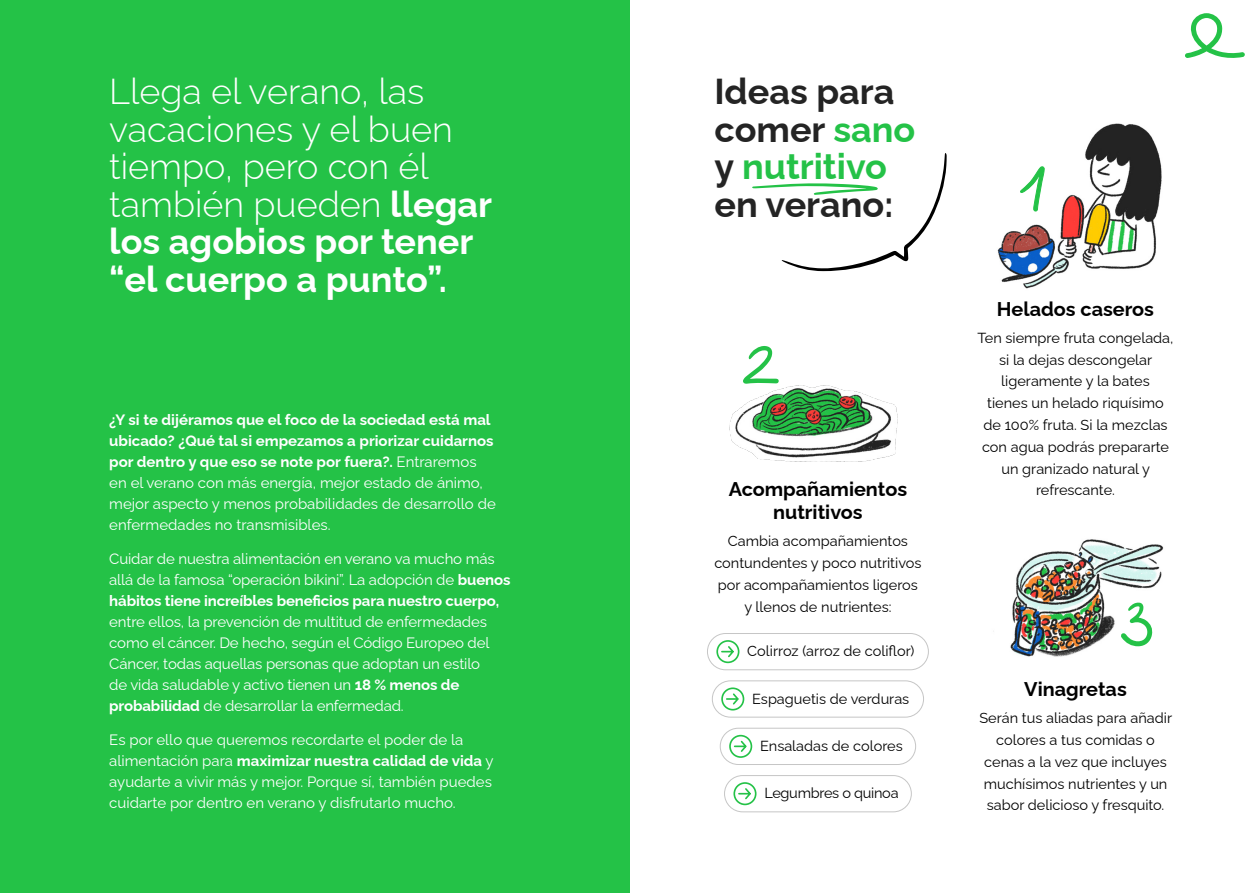
<style>
.page{position:relative;width:1259px;height:893px;background:#fff}
.page>*{position:absolute;margin:0;border:0;box-sizing:border-box;transform-origin:0 0}
.t1{font:300 36px/37.5px "Raleway";color:#fff}
.t2{font:700 36px/37.5px "Raleway";color:#242424}
.t3{font:700 19.8px "Raleway";color:#000}
.t4{font:15px/21px "Raleway";letter-spacing:-.01em;color:#fff}
.t5{font:14.55px/21.8px "Raleway";color:#000;text-align:center}
.t6{font:14.55px "Raleway";letter-spacing:-.02em;color:#000}
.s1{font-weight:700}
.s2{color:#24c247}
</style>
<div class="page">
<div style="left:0;top:0;width:629px;height:893px;background:#24c247"></div>
<img style="left:993px;top:539px;width:171px;height:118px">
<svg style="left:716px;top:640px;width:24px;height:24px"></svg>
<div style="left:707px;top:633px;width:222px;height:37px;border:1px solid #c6c6c6;border-radius:18px"></div>
<svg style="left:721px;top:687px;width:24px;height:24px"></svg>
<div style="left:712px;top:680px;width:212px;height:37px;border:1px solid #c6c6c6;border-radius:18px"></div>
<svg style="left:729px;top:734px;width:24px;height:24px"></svg>
<div style="left:720px;top:728px;width:196px;height:37px;border:1px solid #c6c6c6;border-radius:18px"></div>
<svg style="left:733px;top:782px;width:24px;height:24px"></svg>
<div style="left:724px;top:775px;width:187px;height:37px;border:1px solid #c6c6c6;border-radius:18px"></div>
<img style="left:997px;top:123px;width:165px;height:166px">
<svg style="left:1019px;top:166px;width:26px;height:46px"></svg>
<svg style="left:1120px;top:603px;width:33px;height:43px"></svg>
<svg style="left:752px;top:153px;width:194px;height:118px"></svg>
<svg style="left:1185px;top:13px;width:60px;height:45px"></svg>
<img style="left:729px;top:385px;width:169px;height:77px">
<svg style="left:743px;top:346px;width:36px;height:38px"></svg>
<h1 class="t1" style="left:109px;top:69px;width:384px">Llega el verano, las vacaciones y el buen tiempo, pero con él también pueden <span class="s1">llegar los agobios por tener “el cuerpo a punto”.</span></h1>
<p class="t4" style="left:109px;top:408px;width:388px"><span class="s1">¿Y si te dijéramos que el foco de la sociedad está mal ubicado? ¿Qué tal si empezamos a priorizar cuidarnos por dentro y que eso se note por fuera?.</span> Entraremos en el verano con más energía, mejor estado de ánimo, mejor aspecto y menos probabilidades de desarrollo de enfermedades no transmisibles.</p>
<p class="t4" style="left:109px;top:547px;width:403px">Cuidar de nuestra alimentación en verano va mucho más allá de la famosa “operación bikini”. La adopción de <span class="s1">buenos hábitos tiene increíbles beneficios para nuestro cuerpo,</span></p>
<p class="t4" style="left:109px;top:610px;width:382px">entre ellos, la prevención de multitud de enfermedades como el cáncer. De hecho, según el Código Europeo del Cáncer, todas aquellas personas que adoptan un estilo de vida saludable y activo tienen un <span class="s1">18 % menos de probabilidad</span> de desarrollar la enfermedad.</p>
<p class="t4" style="left:109px;top:727px;width:386px">Es por ello que queremos recordarte el poder de la alimentación para <span class="s1">maximizar nuestra calidad de vida</span> y ayudarte a vivir más y mejor. Porque sí, también puedes cuidarte por dentro en verano y disfrutarlo mucho.</p>
<h1 class="t2" style="left:714px;top:69px;width:202px">Ideas para comer <span class="s2">sano </span>y <span class="s2">nutritivo </span>en verano:</h1>
<h2 class="t3" style="left:997px;top:293px;width:159px">Helados caseros</h2>
<p class="t5" style="left:977px;top:325px;width:197px">Ten siempre fruta congelada, si la dejas descongelar ligeramente y la bates<br>tienes un helado riquísimo de 100% fruta. Si la mezclas con agua podrás prepararte un granizado natural y</p>
<h2 class="t3" style="left:728px;top:473px;width:180px">Acompañamientos</h2>
<p class="t5" style="left:1036px;top:478px;width:80px">refrescante.</p>
<h2 class="t3" style="left:773px;top:496px;width:91px">nutritivos</h2>
<p class="t5" style="left:714px;top:529px;width:209px">Cambia acompañamientos contundentes y poco nutritivos por acompañamientos ligeros y llenos de nutrientes:</p>
<p class="t5" style="left:747px;top:639px;width:169px">Colirroz (arroz de coliflor)</p>
<p class="t5" style="left:752px;top:686px;width:159px">Espaguetis de verduras</p>
<p class="t5" style="left:760px;top:733px;width:144px">Ensaladas de colores</p>
<p class="t6" style="left:764px;top:782px;width:136px">Legumbres o quinoa</p>
<h2 class="t3" style="left:1024px;top:673px;width:104px">Vinagretas</h2>
<p class="t5" style="left:979px;top:706px;width:194px">Serán tus aliadas para añadir colores a tus comidas o cenas a la vez que incluyes muchísimos nutrientes y un sabor delicioso y fresquito.</p>
</div>
